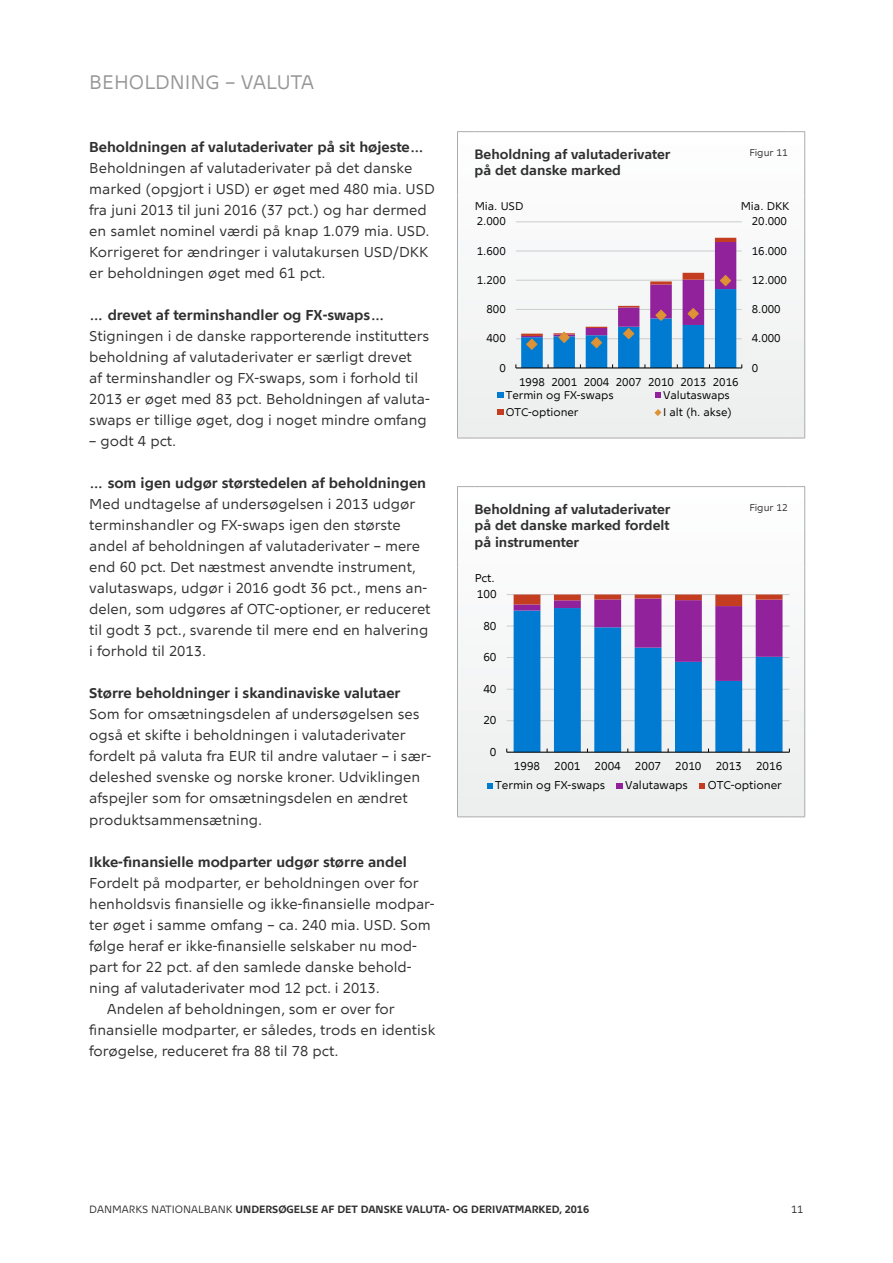
<style>
.page{position:relative;width:893px;height:1263px;background:#fff}
.page>*{position:absolute;margin:0;border:0;box-sizing:border-box;transform-origin:0 0}
.t1{font:19.5px "Nationalbank";color:#979797}
.t2{font:14.25px/21px "Nationalbank";color:#303030}
.t3{font:700 14.25px "Nationalbank";color:#303030}
.t4{font:700 13.5px/16.5px "Nationalbank";color:#303030;text-align:justify}
.t5{font:11.4px/19.2px "Nationalbank";letter-spacing:-.005em;color:#000}
.t6{font:11.1px/12.9px "Nationalbank";letter-spacing:-.005em;color:#000}
.t7{font:700 10.5px "Nationalbank";color:#303030}
.t8{font:10.5px "Nationalbank";color:#303030}
.t9{font:9.75px "Nationalbank";color:#303030}
.s1{font-weight:400}
</style>
<div class="page">
<div style="left:458px;top:594px;width:346px;height:222px;background:#eff1f0"></div>
<svg style="left:457px;top:486px;width:17px;height:1px"></svg>
<hr style="left:457px;top:487px;width:1px;height:80px;background:#acacac">
<hr style="left:474px;top:486px;width:234px;height:1px;background:#acacac">
<hr style="left:708px;top:486px;width:80px;height:1px;background:#acacac">
<svg style="left:788px;top:486px;width:17px;height:1px"></svg>
<hr style="left:804px;top:487px;width:1px;height:80px;background:#acacac">
<hr style="left:457px;top:567px;width:1px;height:233px;background:#acacac">
<hr style="left:804px;top:567px;width:1px;height:233px;background:#acacac">
<svg style="left:457px;top:800px;width:17px;height:17px"></svg>
<hr style="left:474px;top:816px;width:234px;height:1px;background:#acacac">
<hr style="left:708px;top:816px;width:80px;height:1px;background:#acacac">
<svg style="left:788px;top:800px;width:17px;height:17px"></svg>
<hr style="left:507px;top:720px;width:282px;height:1px;background:#ccc">
<hr style="left:507px;top:689px;width:282px;height:1px;background:#ccc">
<hr style="left:507px;top:657px;width:282px;height:1px;background:#ccc">
<hr style="left:507px;top:626px;width:282px;height:1px;background:#ccc">
<hr style="left:507px;top:594px;width:282px;height:1px;background:#ccc">
<hr style="left:507px;top:752px;width:282px;height:1px;background:#000">
<svg style="left:514px;top:594px;width:268px;height:158px"></svg>
<svg style="left:487px;top:783px;width:6px;height:6px"></svg>
<svg style="left:617px;top:783px;width:6px;height:6px"></svg>
<svg style="left:699px;top:783px;width:6px;height:6px"></svg>
<svg style="left:458px;top:132px;width:346px;height:306px"></svg>
<svg style="left:457px;top:131px;width:17px;height:1px"></svg>
<hr style="left:457px;top:132px;width:1px;height:63px;background:#acacac">
<hr style="left:474px;top:131px;width:234px;height:1px;background:#acacac">
<hr style="left:708px;top:131px;width:80px;height:1px;background:#acacac">
<svg style="left:788px;top:131px;width:17px;height:1px"></svg>
<hr style="left:804px;top:132px;width:1px;height:63px;background:#acacac">
<hr style="left:457px;top:195px;width:1px;height:226px;background:#acacac">
<hr style="left:804px;top:195px;width:1px;height:226px;background:#acacac">
<svg style="left:457px;top:421px;width:17px;height:18px"></svg>
<hr style="left:474px;top:438px;width:234px;height:1px;background:#acacac">
<hr style="left:708px;top:438px;width:80px;height:1px;background:#acacac">
<svg style="left:788px;top:421px;width:17px;height:18px"></svg>
<hr style="left:516px;top:221px;width:226px;height:1px;background:#ccc">
<hr style="left:516px;top:368px;width:226px;height:1px;background:#000">
<svg style="left:515px;top:238px;width:227px;height:130px"></svg>
<svg style="left:497px;top:392px;width:6px;height:6px"></svg>
<svg style="left:655px;top:392px;width:6px;height:6px"></svg>
<svg style="left:497px;top:409px;width:6px;height:6px"></svg>
<svg style="left:653px;top:408px;width:9px;height:9px"></svg>
<h1 class="t1" style="left:89px;top:71px;width:226px">BEHOLDNING – VALUTA</h1>
<p class="t3" style="left:89px;top:139px;width:336px">Beholdningen af valutaderivater på sit højeste…</p>
<p class="t2" style="left:89px;top:158px;width:347px">Beholdningen af valutaderivater på det danske marked (opgjort i USD) er øget med 480 mia. USD fra juni 2013 til juni 2016 (37 pct.) og har dermed en samlet nominel værdi på knap 1.079 mia. USD.<br>Korrigeret for ændringer i valutakursen USD/DKK er beholdningen øget med 61 pct.</p>
<p class="t3" style="left:89px;top:307px;width:297px">… drevet af terminshandler og FX-swaps…</p>
<p class="t2" style="left:89px;top:326px;width:342px">Stigningen i de danske rapporterende institutters beholdning af valutaderivater er særligt drevet<br>af terminshandler og FX-swaps, som i forhold til 2013 er øget med 83 pct. Beholdningen af valuta&shy;swaps er tillige øget, dog i noget mindre omfang</p>
<p class="t2" style="left:89px;top:431px;width:89px">– godt 4 pct.</p>
<p class="t3" style="left:89px;top:475px;width:338px">… som igen udgør størstedelen af beholdningen</p>
<p class="t2" style="left:89px;top:494px;width:343px">Med undtagelse af undersøgelsen i 2013 udgør terminshandler og FX-swaps igen den største andel af beholdningen af valutaderivater – mere end 60 pct. Det næstmest anvendte instrument, valutaswaps, udgør i 2016 godt 36 pct., mens an&shy;delen, som udgøres af OTC-optioner, er reduceret til godt 3 pct., svarende til mere end en halvering i forhold til 2013.</p>
<p class="t3" style="left:89px;top:685px;width:313px">Større beholdninger i skandinaviske valutaer</p>
<p class="t2" style="left:89px;top:704px;width:343px">Som for omsætningsdelen af undersøgelsen ses også et skifte i beholdningen i valutaderivater fordelt på valuta fra EUR til andre valutaer – i sær&shy;deleshed svenske og norske kroner. Udviklingen afspejler som for omsætningsdelen en ændret produktsammensætning.</p>
<p class="t3" style="left:89px;top:853px;width:319px">Ikke-finansielle modparter udgør større andel</p>
<p class="t2" style="left:89px;top:872px;width:331px">Fordelt på modparter, er beholdningen over for</p>
<p class="t2" style="left:89px;top:893px;width:347px">henholdsvis finansielle og ikke-finansielle modpar-</p>
<p class="t2" style="left:89px;top:914px;width:343px">ter øget i samme omfang – ca. 240 mia. USD. Som</p>
<p class="t2" style="left:89px;top:935px;width:329px">følge heraf er ikke-finansielle selskaber nu mod-</p>
<p class="t2" style="left:89px;top:956px;width:324px">part for 22 pct. af den samlede danske behold-</p>
<p class="t2" style="left:89px;top:977px;width:292px">ning af valutaderivater mod 12 pct. i 2013.</p>
<p class="t2" style="left:107px;top:998px;width:289px">Andelen af beholdningen, som er over for</p>
<p class="t2" style="left:89px;top:1019px;width:348px">finansielle modparter, er således, trods en identisk</p>
<p class="t2" style="left:89px;top:1040px;width:251px">forøgelse, reduceret fra 88 til 78 pct.</p>
<p class="t4" style="left:474px;top:146px;width:198px">Beholdning af valutaderivater på det danske marked</p>
<p class="t9" style="left:749px;top:147px;width:40px">Figur 11</p>
<p class="t6" style="left:475px;top:200px;width:50px">Mia. USD</p>
<p class="t6" style="left:741px;top:199px;width:50px">Mia. DKK</p>
<p class="t6" style="left:477px;top:215px;width:30px">2.000</p>
<p class="t6" style="left:477px;top:244px;width:30px">1.600</p>
<p class="t6" style="left:477px;top:273px;width:30px">1.200</p>
<p class="t6" style="left:486px;top:303px;width:21px">800</p>
<p class="t6" style="left:486px;top:332px;width:21px">400</p>
<p class="t6" style="left:499px;top:361px;width:8px">0</p>
<p class="t6" style="left:506px;top:375px;width:234px;text-indent:13px">1998 2001 2004 2007 2010 2013 2016<br>Termin og FX-swaps</p>
<p class="t6" style="left:663px;top:388px;width:68px">Valutaswaps</p>
<p class="t6" style="left:506px;top:406px;width:74px">OTC-optioner</p>
<p class="t6" style="left:663px;top:406px;width:70px">I alt (h. akse)</p>
<p class="t6" style="left:752px;top:215px;width:37px">20.000</p>
<p class="t6" style="left:752px;top:244px;width:37px">16.000</p>
<p class="t6" style="left:752px;top:273px;width:37px">12.000</p>
<p class="t6" style="left:752px;top:303px;width:30px">8.000</p>
<p class="t6" style="left:752px;top:332px;width:30px">4.000</p>
<p class="t6" style="left:752px;top:361px;width:8px">0</p>
<p class="t4" style="left:474px;top:500px;width:198px">Beholdning af valutaderivater på det danske marked fordelt på instrumenter</p>
<p class="t9" style="left:749px;top:502px;width:40px">Figur 12</p>
<p class="t5" style="left:475px;top:569px;width:22px">Pct.</p>
<p class="t5" style="left:477px;top:584px;width:21px">100</p>
<p class="t5" style="left:483px;top:616px;width:15px">80</p>
<p class="t5" style="left:483px;top:647px;width:15px">60</p>
<p class="t5" style="left:483px;top:679px;width:15px">40</p>
<p class="t5" style="left:483px;top:710px;width:15px">20</p>
<p class="t5" style="left:490px;top:742px;width:8px">0</p>
<p class="t5" style="left:495px;top:756px;width:289px;text-indent:19px">1998 2001 2004 2007 2010 2013 2016<br>Termin og FX-swaps</p>
<p class="t5" style="left:625px;top:776px;width:64px">Valutawaps</p>
<p class="t5" style="left:708px;top:776px;width:76px">OTC-optioner</p>
<p class="t7" style="left:89px;top:1203px;width:501px"><span class="s1">DANMARKS NATIONALBANK</span> UNDERSØGELSE AF DET DANSKE VALUTA- OG DERIVATMARKED, 2016</p>
<p class="t8" style="left:791px;top:1203px;width:14px">11</p>
</div>
